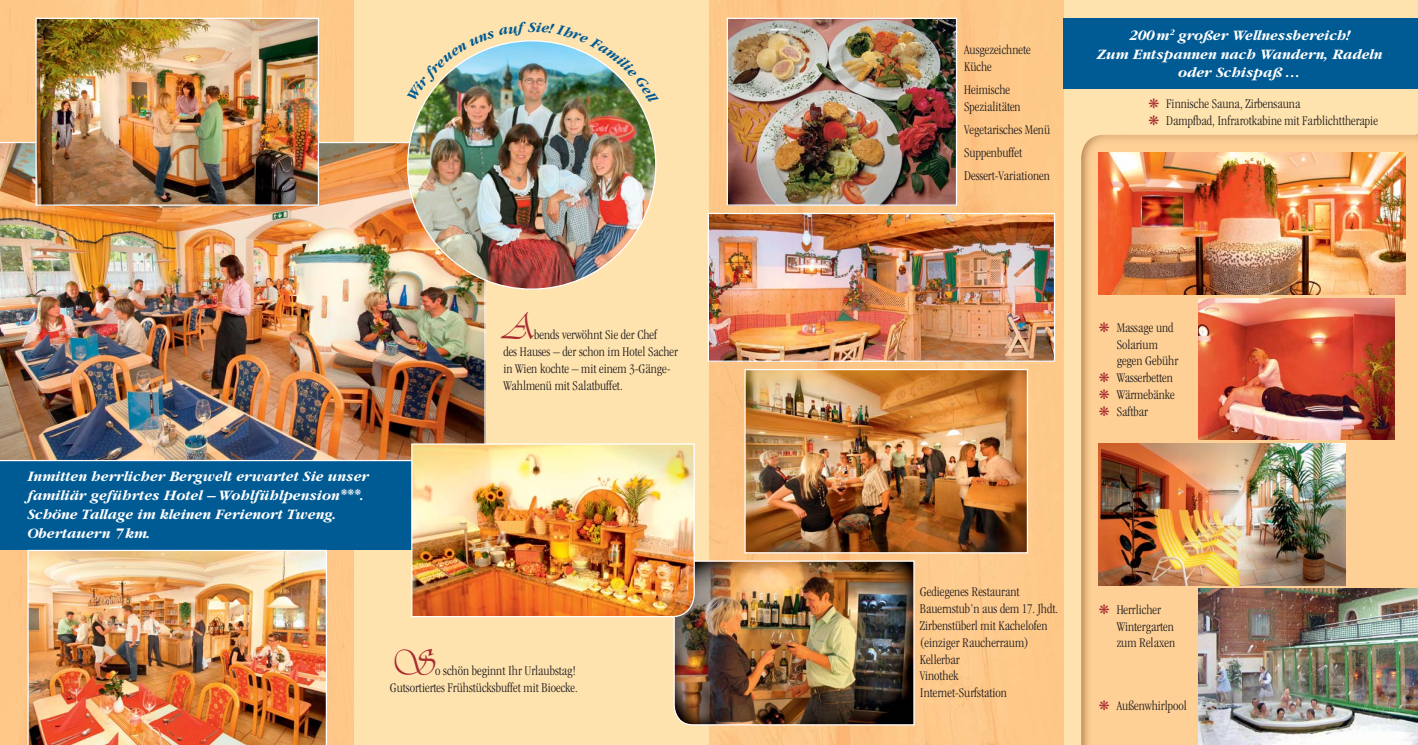
<style>
.page{position:relative;width:1418px;height:745px;background:#fff}
.page>*{position:absolute;margin:0;border:0;box-sizing:border-box;transform-origin:0 0}
.t1{font:37.5px "Vivaldi D";color:#a72c31}
.t2{font:italic 700 15px/18.8px "Garamond";color:#fff;text-align:center}
.t3{font:300 condensed 13.75px/16.9px "Garamond";color:#231f20}
.s1{color:#a72c31}
</style>
<div class="page">
<div style="left:0;top:0;width:1417px;height:744px;background:#ffe3af"></div>
<div style="left:0;top:0;width:1063px;height:744px;background:#fec888"></div>
<img style="left:1081px;top:135px;width:336px;height:609px">
<div style="left:354px;top:0;width:355px;height:744px;background:#ffe3af"></div>
<div style="left:1063px;top:18px;width:354px;height:71px;background:#005a93"></div>
<div style="left:0;top:461px;width:411px;height:88px;background:#005a93"></div>
<img style="left:0;top:142px;width:485px;height:319px">
<img style="left:37px;top:20px;width:280px;height:184px">
<div style="left:35px;top:18px;width:284px;height:188px;border:1px solid #fff"></div>
<img style="left:27px;top:549px;width:300px;height:195px">
<img style="left:673px;top:559px;width:242px;height:166px">
<img style="left:728px;top:20px;width:227px;height:184px">
<div style="left:726px;top:18px;width:231px;height:188px;border:1px solid #fff"></div>
<img style="left:709px;top:215px;width:344px;height:144px">
<div style="left:707px;top:213px;width:348px;height:148px;border:1px solid #fff"></div>
<img style="left:746px;top:371px;width:280px;height:180px">
<div style="left:744px;top:369px;width:284px;height:184px;border:1px solid #fff"></div>
<img style="left:1098px;top:152px;width:307px;height:142px">
<img style="left:1198px;top:298px;width:196px;height:141px">
<img style="left:1098px;top:443px;width:247px;height:142px">
<img style="left:1198px;top:588px;width:219px;height:156px">
<img style="left:410px;top:442px;width:285px;height:175px">
<img style="left:407px;top:41px;width:249px;height:248px;border-radius:50%">
<img style="left:423px;top:40px;width:218px;height:64px">
<p class="t2" style="left:28px;top:468px;width:343px;text-align:left">Inmitten herrlicher Bergwelt erwartet Sie unser familiär geführtes Hotel – Wohlfühlpension❋❋❋.<br>Schöne Tallage im kleinen Ferienort Tweng.<br>Obertauern 7 km.</p>
<h1 class="t1" style="left:503px;top:311px;width:32px">A</h1>
<p class="t3" style="left:503px;top:327px;width:176px;text-indent:31px">bends verwöhnt Sie der Chef<br>des Hauses – der schon im Hotel Sacher in Wien kochte – mit einem 3-Gänge-<br>Wahlmenü mit Salatbuffet.</p>
<h1 class="t1" style="left:390px;top:647px;width:47px">S</h1>
<p class="t3" style="left:390px;top:662px;width:189px;text-align:right">o schön beginnt Ihr Urlaubstag!<br>Gutsortiertes Frühstücksbuffet mit Bioecke.</p>
<p class="t3" style="left:964px;top:42px;width:68px">Ausgezeichnete<br>Küche</p>
<p class="t3" style="left:964px;top:82px;width:58px">Heimische<br>Spezialitäten</p>
<p class="t3" style="left:964px;top:119px;width:87px;line-height:23.1px">Vegetarisches Menü<br>Suppenbuffet<br>Dessert-Variationen</p>
<p class="t2" style="left:1097px;top:27px;width:287px">200 m<sup>2</sup> großer Wellnessbereich!<br>Zum Entspannen nach Wandern, Radeln oder Schispaß …</p>
<p class="t3" style="left:1148px;top:96px;width:231px"><span class="s1">❋</span> Finnische Sauna, Zirbensauna<br><span class="s1">❋</span> Dampfbad, Infrarotkabine mit Farblichttherapie</p>
<p class="t3" style="left:1098px;top:319px;width:76px"><span class="s1">❋</span> Massage und</p>
<p class="t3" style="left:1116px;top:336px;width:43px">Solarium</p>
<p class="t3" style="left:1116px;top:353px;width:63px">gegen Gebühr</p>
<p class="t3" style="left:1098px;top:370px;width:75px"><span class="s1">❋</span> Wasserbetten</p>
<p class="t3" style="left:1098px;top:387px;width:77px"><span class="s1">❋</span> Wärmebänke</p>
<p class="t3" style="left:1098px;top:404px;width:51px"><span class="s1">❋</span> Saftbar</p>
<p class="t3" style="left:919px;top:583px;width:140px">Gediegenes Restaurant<br>Bauernstub’n aus dem 17. Jhdt.<br>Zirbenstüberl mit Kachelofen (einziger Raucherraum)<br>Kellerbar<br>Vinothek<br>Internet-Surfstation</p>
<p class="t3" style="left:1116px;top:601px;width:60px;text-indent:-18px"><span class="s1">❋</span> Herrlicher<br>Wintergarten zum Relaxen</p>
<p class="t3" style="left:1098px;top:697px;width:89px"><span class="s1">❋</span> Außenwhirlpool</p>
</div>
